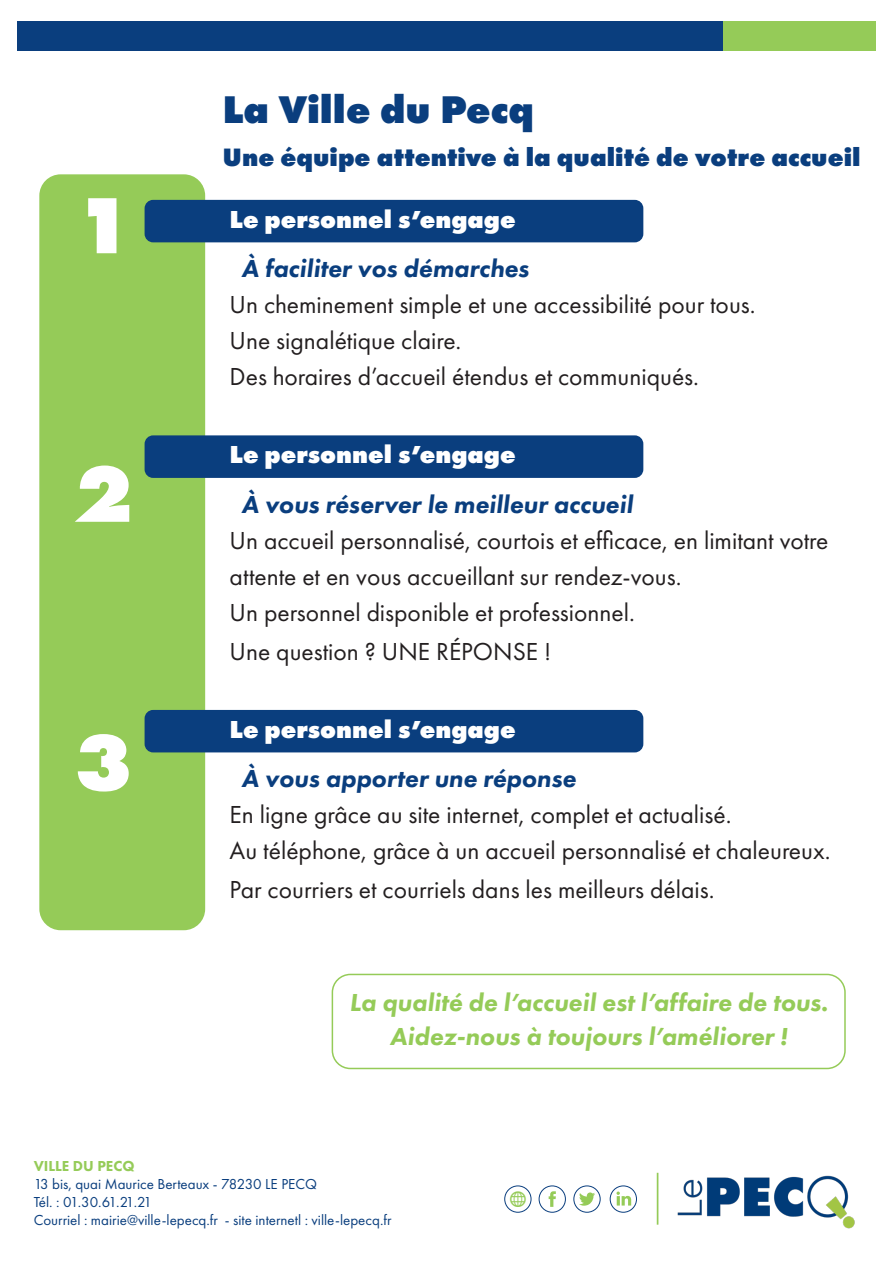
<style>
.page{position:relative;width:893px;height:1263px;background:#fff}
.page>*{position:absolute;margin:0;border:0;box-sizing:border-box;transform-origin:0 0}
.t1{font:800 82.5px "Futura PT";color:#fff}
.t2{font:800 40.05px "Futura PT";color:#0a3e7e}
.t3{font:800 26.1px "Futura PT";color:#0a3e7e}
.t4{font:25.5px/36px "Futura PT";color:#231f20}
.t5{font:italic 800 25.5px "Futura PT";color:#0a3e7e}
.t6{font:italic 800 25.5px "Futura PT";color:#95cb58}
.t7{font:800 25.5px "Futura PT";color:#fff}
.t8{font:15px "Futura PT";color:#0a3e7e}
.t9{font:15px "Futura PT";letter-spacing:-.1em;color:#0a3e7e}
.t10{font:800 15px "Futura PT";color:#95cb58}
</style>
<div class="page">
<div style="left:17px;top:21px;width:706px;height:30px;background:#0a3e7e"></div>
<div style="left:723px;top:21px;width:153px;height:30px;background:#95cb58"></div>
<hr style="left:657px;top:1173px;width:1px;height:52px;background:#95cb58">
<img style="left:677px;top:1175px;width:178px;height:54px">
<div style="left:39px;top:174px;width:166px;height:756px;background:#95cb58;border-radius:21px"></div>
<div style="left:145px;top:200px;width:498px;height:42px;background:#0a3e7e;border-radius:9px"></div>
<div style="left:145px;top:435px;width:498px;height:43px;background:#0a3e7e;border-radius:9px"></div>
<div style="left:145px;top:710px;width:498px;height:42px;background:#0a3e7e;border-radius:9px"></div>
<div style="left:332px;top:974px;width:514px;height:95px;border:2px solid #95cb58;border-radius:18px"></div>
<svg style="left:504px;top:1185px;width:133px;height:28px"></svg>
<p class="t1" style="left:74px;top:173px;width:60px">1</p>
<p class="t1" style="left:74px;top:442px;width:60px">2</p>
<p class="t1" style="left:74px;top:710px;width:60px">3</p>
<p class="t2" style="left:222px;top:84px;width:313px">La Ville du Pecq</p>
<p class="t3" style="left:222px;top:141px;width:640px">Une équipe attentive à la qualité de votre accueil</p>
<p class="t7" style="left:230px;top:203px;width:288px">Le personnel s’engage</p>
<p class="t5" style="left:241px;top:253px;width:289px">À faciliter vos démarches</p>
<p class="t4" style="left:230px;top:287px;width:528px">Un cheminement simple et une accessibilité pour tous.</p>
<p class="t4" style="left:230px;top:323px;width:233px">Une signalétique claire.</p>
<p class="t4" style="left:230px;top:359px;width:471px">Des horaires d’accueil étendus et communiqués.</p>
<p class="t7" style="left:230px;top:439px;width:288px">Le personnel s’engage</p>
<p class="t5" style="left:241px;top:488px;width:393px">À vous réserver le meilleur accueil</p>
<p class="t4" style="left:230px;top:522px;width:600px">Un accueil personnalisé, courtois et efficace, en limitant votre attente et en vous accueillant sur rendez-vous.</p>
<p class="t4" style="left:230px;top:594px;width:407px">Un personnel disponible et professionnel.</p>
<p class="t4" style="left:230px;top:633px;width:323px">Une question ? UNE RÉPONSE !</p>
<p class="t7" style="left:230px;top:713px;width:288px">Le personnel s’engage</p>
<p class="t5" style="left:242px;top:763px;width:336px">À vous apporter une réponse</p>
<p class="t4" style="left:230px;top:797px;width:503px">En ligne grâce au site internet, complet et actualisé.</p>
<p class="t4" style="left:230px;top:833px;width:602px">Au téléphone, grâce à un accueil personnalisé et chaleureux.</p>
<p class="t4" style="left:230px;top:872px;width:486px">Par courriers et courriels dans les meilleurs délais.</p>
<p class="t6" style="left:349px;top:986px;width:480px">La qualité de l’accueil est l’affaire de tous.</p>
<p class="t6" style="left:390px;top:1021px;width:399px">Aidez-nous à toujours l’améliorer !</p>
<p class="t10" style="left:34px;top:1156px;width:103px">VILLE DU PECQ</p>
<p class="t8" style="left:34px;top:1175px;width:285px">13 bis, quai Maurice Berteaux - 78230 LE PECQ</p>
<p class="t9" style="left:34px;top:1193px;width:120px">Tél. : 01.30.61.21.21</p>
<p class="t8" style="left:34px;top:1211px;width:359px">Courriel : mairie@ville-lepecq.fr - site internetl : ville-lepecq.fr</p>
</div>
